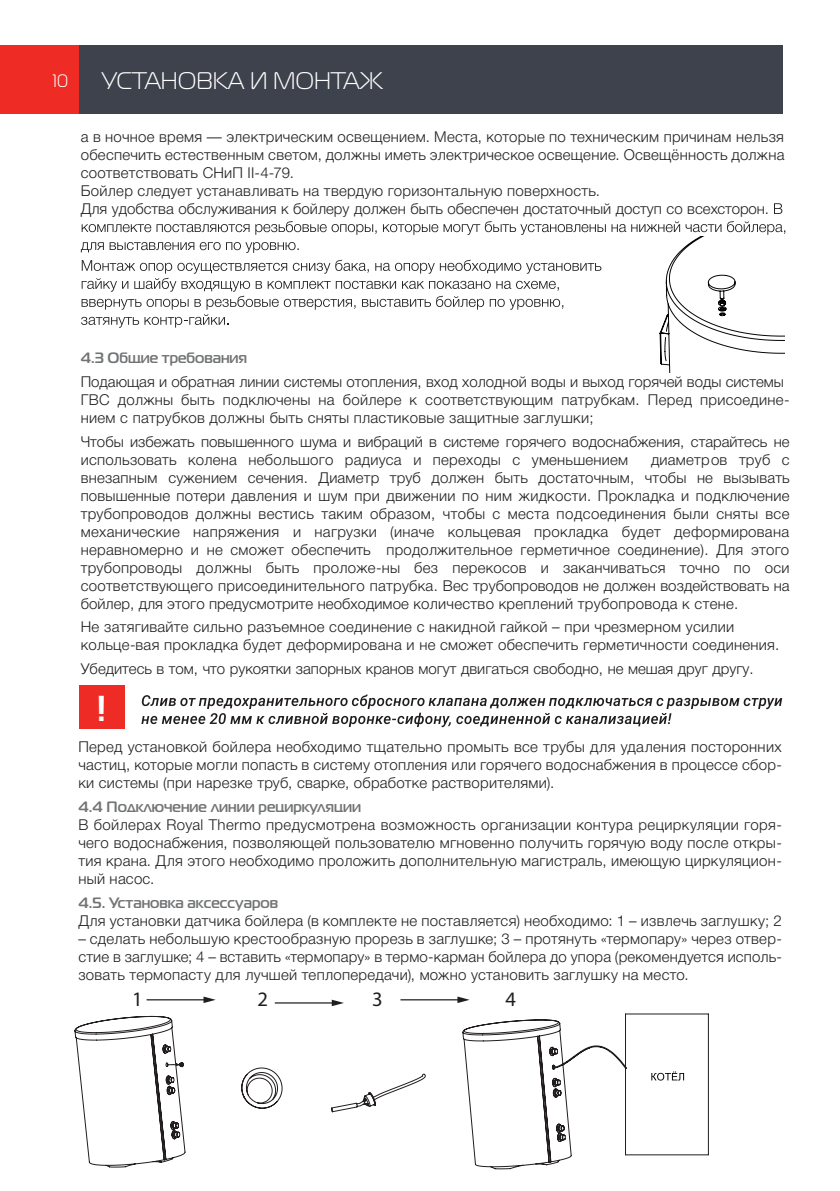
<style>
.page{position:relative;width:840px;height:1191px;background:#fff}
.page>*{position:absolute;margin:0;border:0;box-sizing:border-box;transform-origin:0 0}
.t1{font:700 36px "Magistral C";color:#fff}
.t2{font:24px "Magistral C";color:#fff}
.t3{font:20.6px "Myriad Pro";color:#211d1e}
.t4{font:18px "Magistral C";color:#fff}
.t5{font:300 15px/18px "Helvetica Neue Cyr";letter-spacing:.015em;color:#211d1e;text-align:justify}
.t6{font:700 15px "Magistral C";color:#717375}
</style>
<div class="page">
<div style="left:0;top:45px;width:91px;height:68px;background:#ee2c25"></div>
<div style="left:79px;top:45px;width:703px;height:68px;background:#3e424c"></div>
<svg style="left:774px;top:203px;width:8px;height:11px"></svg>
<svg style="left:651px;top:1071px;width:32px;height:9px"></svg>
<hr style="left:625px;top:1013px;width:83px;height:1px;background:#211d1e">
<hr style="left:624px;top:1014px;width:1px;height:140px;background:#211d1e">
<hr style="left:625px;top:1154px;width:83px;height:1px;background:#211d1e">
<hr style="left:707px;top:1014px;width:1px;height:140px;background:#211d1e">
<svg style="left:462px;top:1019px;width:165px;height:150px"></svg>
<svg style="left:241px;top:1067px;width:41px;height:41px"></svg>
<svg style="left:331px;top:1073px;width:95px;height:39px"></svg>
<svg style="left:74px;top:1015px;width:111px;height:152px"></svg>
<hr style="left:147px;top:999px;width:59px;height:1px;background:#211d1e">
<svg style="left:203px;top:996px;width:12px;height:7px"></svg>
<hr style="left:275px;top:1002px;width:59px;height:1px;background:#211d1e">
<svg style="left:331px;top:999px;width:13px;height:7px"></svg>
<hr style="left:400px;top:999px;width:59px;height:1px;background:#211d1e">
<svg style="left:457px;top:996px;width:12px;height:7px"></svg>
<div style="left:79px;top:685px;width:45px;height:44px;background:#ee2c25"></div>
<svg style="left:141px;top:694px;width:640px;height:33px"></svg>
<svg style="left:81px;top:221px;width:703px;height:151px"></svg>
<p class="t4" style="left:53px;top:71px;width:16px">10</p>
<h2 class="t2" style="left:102px;top:68px;width:282px">УСТАНОВКА И МОНТАЖ</h2>
<p class="t5" style="left:81px;top:128px;width:704px;text-align:left">а в ночное время — электрическим освещением. Места, которые по техническим причинам нельзя обеспечить естественным светом, должны иметь электрическое освещение. Освещённость должна соответствовать СНиП II-4-79.<br>Бойлер следует устанавливать на твердую горизонтальную поверхность.<br>Для удобства обслуживания к бойлеру должен быть обеспечен достаточный доступ со всехсторон.</p>
<p class="t6" style="left:81px;top:349px;width:168px">4.3 Общие требования</p>
<p class="t5" style="left:81px;top:373px;width:704px">Подающая и обратная линии системы отопления, вход холодной воды и выход горячей воды системы</p>
<p class="t5" style="left:81px;top:406px;width:710px;line-height:23.6px">нием с патрубков должны быть сняты пластиковые защитные заглушки;<br>Чтобы избежать повышенного шума и вибраций в системе горячего водоснабжения, старайтесь не</p>
<p class="t5" style="left:81px;top:450px;width:548px">использовать колена небольшого радиуса и переходы с уменьшением</p>
<p class="t5" style="left:81px;top:391px;width:710px">ГВС должны быть подключены на бойлере к соответствующим патрубкам. Перед присоедине-</p>
<p class="t5" style="left:81px;top:450px;width:710px;text-indent:570px">диаметров труб с внезапным сужением сечения. Диаметр труб должен быть достаточным, чтобы не вызывать повышенные потери давления и шум при движении по ним жидкости. Прокладка и подключение трубопроводов должны вестись таким образом, чтобы с места подсоединения были сняты все механические напряжения и нагрузки (иначе кольцевая прокладка будет деформирована неравномерно и не сможет обеспечить продолжительное герметичное соединение). Для этого трубопроводы должны быть проложе-ны без перекосов и заканчиваться точно по оси соответствующего присоединительного патрубка. Вес трубопроводов не должен воздействовать на бойлер, для этого предусмотрите необходимое количество креплений трубопровода к стене.</p>
<p class="t5" style="left:81px;top:618px;width:699px">Не затягивайте сильно разъемное соединение с накидной гайкой – при чрезмерном усилии кольце-вая прокладка будет деформирована и не сможет обеспечить герметичности соединения.</p>
<p class="t5" style="left:81px;top:660px;width:674px">Убедитесь в том, что рукоятки запорных кранов могут двигаться свободно, не мешая друг другу.</p>
<h1 class="t1" style="left:97px;top:686px;width:11px">!</h1>
<p class="t5" style="left:78px;top:738px;width:705px">Перед установкой бойлера необходимо тщательно промыть все трубы для удаления посторонних частиц, которые могли попасть в систему отопления или горячего водоснабжения в процессе сбор&shy;ки системы (при нарезке труб, сварке, обработке растворителями).</p>
<p class="t6" style="left:78px;top:797px;width:284px">4.4 Подключение линии рециркуляции</p>
<p class="t5" style="left:78px;top:816px;width:705px">В бойлерах Royal Thermo предусмотрена возможность организации контура рециркуляции горя&shy;чего водоснабжения, позволяющей пользователю мгновенно получить горячую воду после откры&shy;тия крана. Для этого необходимо проложить дополнительную магистраль, имеющую циркуляцион&shy;ный насос.</p>
<p class="t6" style="left:78px;top:893px;width:201px">4.5. Установка аксессуаров</p>
<p class="t5" style="left:78px;top:911px;width:704px">Для установки датчика бойлера (в комплекте не поставляется) необходимо: 1 – извлечь заглушку; 2</p>
<p class="t5" style="left:78px;top:929px;width:704px">– сделать небольшую крестообразную прорезь в заглушке; 3 – протянуть «термопару» через отвер&shy;стие в заглушке; 4 – вставить «термопару» в термо-карман бойлера до упора (рекомендуется исполь&shy;зовать термопасту для лучшей теплопередачи), можно установить заглушку на место.</p>
<h3 class="t3" style="left:132px;top:986px;width:12px">1</h3>
<h3 class="t3" style="left:257px;top:986px;width:12px">2</h3>
<h3 class="t3" style="left:372px;top:986px;width:12px">3</h3>
<h3 class="t3" style="left:505px;top:986px;width:12px">4</h3>
</div>
